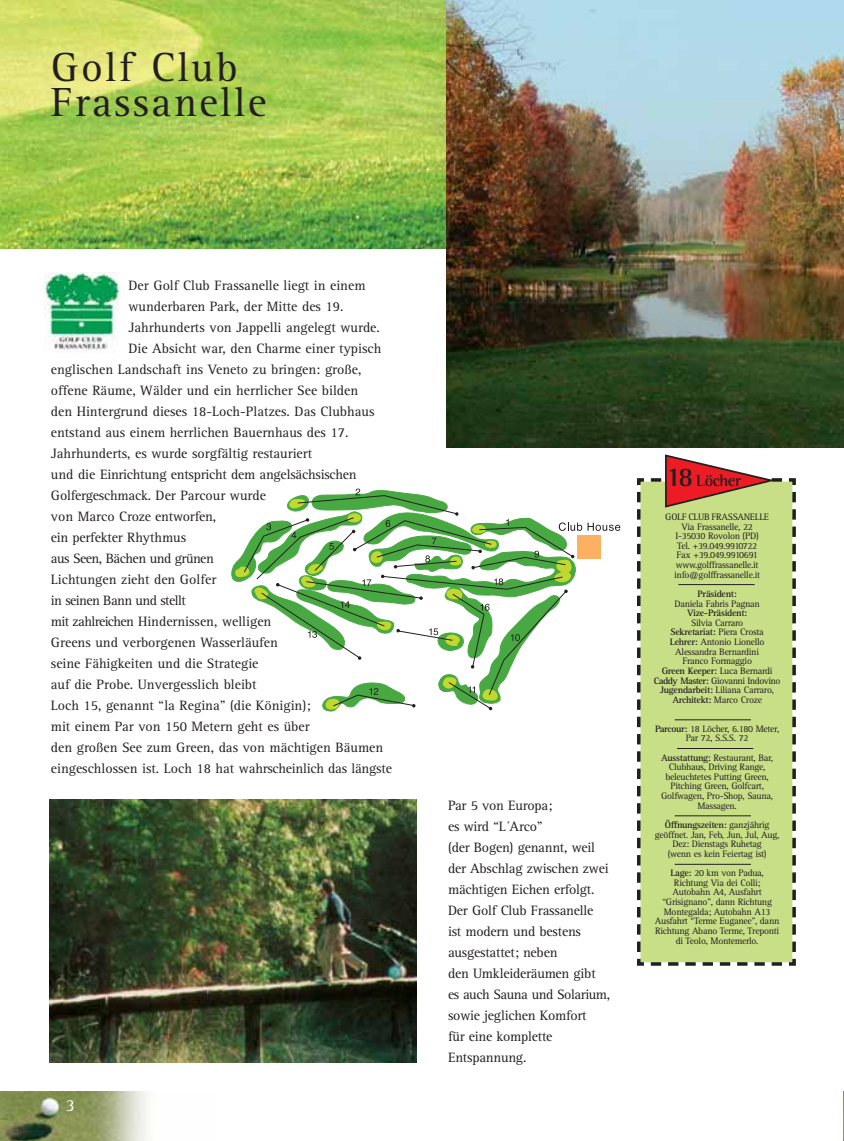
<style>
.page{position:relative;width:844px;height:1141px;background:#fff}
.page>*{position:absolute;margin:0;border:0;box-sizing:border-box;transform-origin:0 0}
.t1{font:42px/35px "Rotis Serif";letter-spacing:.05em;color:#231f20}
.t2{font:17.5px "Rotis Serif";color:#fff}
.t3{font:700 16.45px "Rotis Semi Serif";letter-spacing:-.03em;color:#231f20}
.t4{font:14px/21px "Rotis Serif";color:#231f20}
.t5{font:14px "Rotis Serif";letter-spacing:-.035em;color:#231f20}
.t6{font:14px "Rotis Serif";letter-spacing:-.04em;color:#231f20}
.t7{font:9.62px/9.6px "Rotis Serif";letter-spacing:-.03em;color:#231f20;text-align:center}
.t8{font:700 9.62px "Rotis Serif";letter-spacing:-.035em;color:#231f20}
.s1{font-size:27.47px}
.s2{font-weight:700}
</style>
<div class="page">
<img style="left:0;top:1092px;width:148px;height:49px">
<svg style="left:231px;top:488px;width:389px;height:224px"></svg>
<div style="left:577px;top:536px;width:24px;height:23px;background:#fbb161"></div>
<img style="left:0;top:0;width:446px;height:249px">
<img style="left:843px;top:0;width:1px;height:249px">
<img style="left:49px;top:799px;width:367px;height:263px">
<img style="left:44px;top:272px;width:74px;height:81px">
<img style="left:446px;top:0;width:397px;height:447px">
<svg style="left:637px;top:454px;width:159px;height:512px;background:#c5d387"></svg>
<img style="left:843px;top:1092px;width:1px;height:49px">
<hr style="left:678px;top:584px;width:76px;height:1px;background:#231f20">
<hr style="left:674px;top:719px;width:76px;height:1px;background:#231f20">
<hr style="left:676px;top:748px;width:77px;height:1px;background:#231f20">
<hr style="left:674px;top:815px;width:76px;height:1px;background:#231f20">
<hr style="left:674px;top:864px;width:76px;height:1px;background:#231f20">
<h1 class="t1" style="left:51px;top:53px;width:217px">Golf Club<br>Frassanelle</h1>
<p class="t4" style="left:128px;top:276px;width:238px">Der Golf Club Frassanelle liegt in einem</p>
<p class="t4" style="left:128px;top:297px;width:216px">wunderbaren Park, der Mitte des 19.</p>
<p class="t4" style="left:128px;top:318px;width:253px">Jahrhunderts von Jappelli angelegt wurde.</p>
<p class="t4" style="left:128px;top:339px;width:254px">Die Absicht war, den Charme einer typisch</p>
<p class="t4" style="left:51px;top:360px;width:312px">englischen Landschaft ins Veneto zu bringen: große,</p>
<p class="t4" style="left:51px;top:381px;width:309px">offene Räume, Wälder und ein herrlicher See bilden</p>
<p class="t4" style="left:51px;top:402px;width:325px">den Hintergrund dieses 18-Loch-Platzes. Das Clubhaus</p>
<p class="t4" style="left:51px;top:423px;width:299px">entstand aus einem herrlichen Bauernhaus des 17.</p>
<p class="t4" style="left:51px;top:444px;width:263px">Jahrhunderts, es wurde sorgfältig restauriert</p>
<p class="t4" style="left:51px;top:465px;width:307px">und die Einrichtung entspricht dem angelsächsischen</p>
<p class="t4" style="left:51px;top:486px;width:216px">Golfergeschmack. Der Parcour wurde</p>
<p class="t4" style="left:51px;top:507px;width:167px">von Marco Croze entworfen,</p>
<p class="t4" style="left:51px;top:528px;width:137px">ein perfekter Rhythmus</p>
<p class="t5" style="left:51px;top:553px;width:164px">aus Seen, Bächen und grünen</p>
<p class="t4" style="left:51px;top:570px;width:167px">Lichtungen zieht den Golfer</p>
<p class="t6" style="left:51px;top:595px;width:136px">in seinen Bann und stellt</p>
<p class="t4" style="left:51px;top:612px;width:222px">mit zahlreichen Hindernissen, welligen</p>
<p class="t4" style="left:51px;top:633px;width:228px">Greens und verborgenen Wasserläufen</p>
<p class="t4" style="left:51px;top:654px;width:209px">seine Fähigkeiten und die Strategie</p>
<p class="t4" style="left:51px;top:675px;width:207px">auf die Probe. Unvergesslich bleibt</p>
<p class="t4" style="left:51px;top:696px;width:261px">Loch 15, genannt “la Regina” (die Königin);</p>
<p class="t4" style="left:51px;top:717px;width:260px">mit einem Par von 150 Metern geht es über</p>
<p class="t4" style="left:51px;top:738px;width:334px">den großen See zum Green, das von mächtigen Bäumen</p>
<p class="t4" style="left:51px;top:759px;width:342px">eingeschlossen ist. Loch 18 hat wahrscheinlich das längste</p>
<p class="t2" style="left:66px;top:1099px;width:11px">3</p>
<p class="t4" style="left:448px;top:796px;width:163px">Par 5 von Europa;<br>es wird “L´Arco”<br>(der Bogen) genannt, weil der Abschlag zwischen zwei mächtigen Eichen erfolgt.<br>Der Golf Club Frassanelle ist modern und bestens ausgestattet; neben<br>den Umkleideräumen gibt es auch Sauna und Solarium, sowie jeglichen Komfort<br>für eine komplette<br>Entspannung.</p>
<p class="t3" style="left:665px;top:475px;width:77px"><span class="s1">18</span> Löcher</p>
<p class="t7" style="left:665px;top:513px;width:105px">GOLF CLUB FRASSANELLE<br>Via Frassanelle, 22<br>I-35030 Rovolon (PD)<br>Tel. +39.049.9910722<br>Fax +39.049.9910691 www.golffrassanelle.it info@golffrassanelle.it</p>
<p class="t8" style="left:697px;top:590px;width:41px">Präsident:</p>
<p class="t7" style="left:674px;top:599px;width:87px">Daniela Fabris Pagnan</p>
<p class="t8" style="left:686px;top:610px;width:62px">Vize-Präsident:</p>
<p class="t7" style="left:653px;top:619px;width:128px">Silvia Carraro<br><span class="s2">Sekretariat:</span> Piera Crosta<br><span class="s2">Lehrer:</span> Antonio Lionello<br>Alessandra Bernardini<br>Franco Formaggio<br><span class="s2">Green Keeper:</span> Luca Bernardi<br><span class="s2">Caddy Master:</span> Giovanni Indovino<br><span class="s2">Jugendarbeit:</span> Liliana Carraro,<br><span class="s2">Architekt:</span> Marco Croze</p>
<p class="t7" style="left:654px;top:725px;width:126px"><span class="s2">Parcour:</span> 18 Löcher, 6.180 Meter,<br>Par 72, S.S.S. 72</p>
<p class="t7" style="left:661px;top:753px;width:113px"><span class="s2">Ausstattung:</span> Restaurant, Bar,<br>Clubhaus, Driving Range, beleuchtetes Putting Green,<br>Pitching Green, Golfcart,<br>Golfwagen, Pro-Shop, Sauna,<br>Massagen.</p>
<p class="t7" style="left:654px;top:821px;width:126px"><span class="s2">Öffnungszeiten:</span> ganzjährig geöffnet. Jan, Feb, Jun, Jul, Aug,<br>Dez: Dienstags Ruhetag<br>(wenn es kein Feiertag ist)</p>
<p class="t7" style="left:654px;top:869px;width:126px"><span class="s2">Lage:</span> 20 km von Padua,<br>Richtung Via dei Colli;<br>Autobahn A4, Ausfahrt “Grisignano”, dann Richtung<br>Montegalda; Autobahn A13<br>Ausfahrt “Terme Euganee”, dann<br>Richtung Abano Terme, Treponti di Teolo, Montemerlo.</p>
</div>
